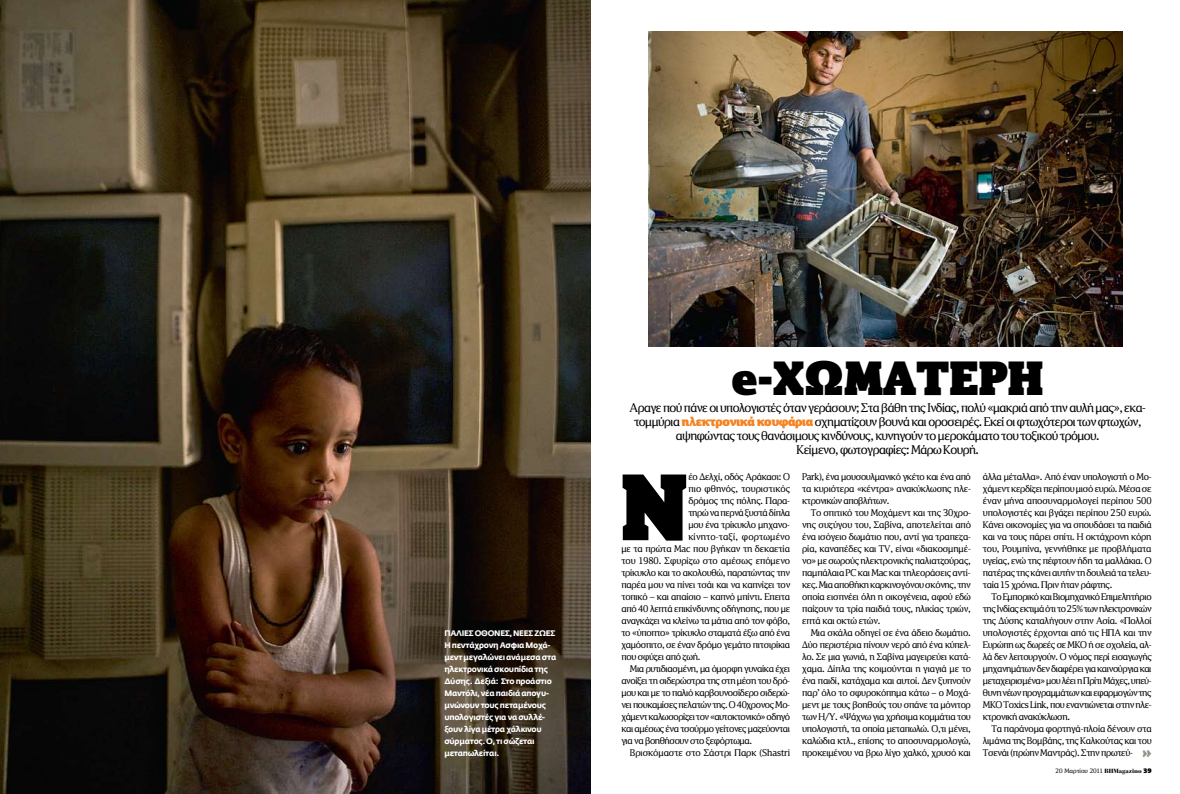
<style>
.page{position:relative;width:1180px;height:794px;background:#fff}
.page>*{position:absolute;margin:0;border:0;box-sizing:border-box;transform-origin:0 0}
.t1{font:900 86.3px "BHMA Two";color:#000}
.t2{font:900 44px "BHMA Two";color:#000}
.t3{font:12px/14px "BHMA Two";letter-spacing:-.04em;color:#000;text-align:center;scale:.96 1}
.t4{font:9.2px/12px "BHMA Two";letter-spacing:-.03em;color:#000;text-align:justify;scale:.96 1}
.t5{font:9.2px "BHMA Two";letter-spacing:-.01em;color:#000;scale:.96 1}
.t6{font:9.2px "BHMA Two";color:#000;scale:.96 1}
.t7{font:9.2px "BHMA Two";letter-spacing:.015em;color:#000;scale:.96 1}
.t8{font:8px/12px "Fedra Sans Greek Bold TF";letter-spacing:-.03em;color:#fff}
.t9{font:6px "BHMA Two";color:#000}
.s1{font-weight:900;color:#f58220}
.s2{font-weight:900;font-size:14px;color:#94948a}
.s3{font-family:"CF Bodoni Greek";font-weight:900}
.s4{font-weight:900}
</style>
<div class="page">
<img style="left:648px;top:31px;width:474px;height:316px">
<img style="left:0;top:0;width:590px;height:794px">
<p class="t8" style="left:444px;top:627px;width:113px">ΠΑΛΙΕΣ ΟΘΟΝΕΣ, ΝΕΕΣ ΖΩΕΣ<br>Η πεντάχρονη Ασφια Μοχά&shy;μεντ μεγαλώνει ανάμεσα στα ηλεκτρονικά σκουπίδια της<br>Δύσης. Δεξιά: Στο προάστιο<br>Μαντόλι, νέα παιδιά απογυ&shy;μνώνουν τους πεταμένους υπολογιστές για να συλλέ&shy;ξουν λίγα μέτρα χάλκινου σύρματος. O, τι σώζεται μεταπωλείται.</p>
<h2 class="t2" style="left:731px;top:348px;width:313px">e-χωματερη</h2>
<h3 class="t3" style="left:634px;top:415px;width:530px">τομμύρια <span class="s1">ηλεκτρονικά κουφάρια</span> σχηματίζουν βουνά και οροσειρές. Εκεί οι φτωχότεροι των φτωχών, αψηφώντας τους θανάσιμους κινδύνους, κυνηγούν το μεροκάματο του τοξικού τρόμου.<br>Κείμενο, φωτογραφίες: Μάρω Κουρή.</h3>
<h1 class="t1" style="left:621px;top:448px;width:68px">Ν</h1>
<p class="t4" style="left:688px;top:471px;width:107px">έο Δελχί, οδός Αράκασι: Ο</p>
<h3 class="t3" style="left:629px;top:401px;width:539px">Αραγε πού πάνε οι υπολογιστές όταν γεράσουν; Στα βάθη της Ινδίας, πολύ «μακριά από την αυλή μας», εκα-</h3>
<p class="t4" style="left:802px;top:471px;width:177px">Park), ένα μουσουλμανικό γκέτο και ένα από τα κυριότερα «κέντρα» ανακύκλωσης ηλε&shy;κτρονικών αποβλήτων.</p>
<p class="t4" style="left:802px;top:507px;width:177px;text-indent:9px">Το σπιτικό του Μοχάμεντ και της 30χρο&shy;νης συζύγου του, Σαβίνα, αποτελείται από ένα ισόγειο δωμάτιο που, αντί για τραπεζα&shy;ρία, καναπέδες και TV, είναι «διακοσμημέ&shy;νο» με σωρούς ηλεκτρονικής παλιατζούρας, παμπάλαια PC και Mac και τηλεοράσεις αντί&shy;κες. Μια αποθήκη καρκινογόνου σκόνης, την οποία εισπνέει όλη η οικογένεια, αφού εδώ παίζουν τα τρία παιδιά τους, ηλικίας τριών, επτά και οκτώ ετών.</p>
<p class="t4" style="left:802px;top:627px;width:177px;text-indent:9px">Μια σκάλα οδηγεί σε ένα άδειο δωμάτιο.<br>Δύο περιστέρια πίνουν νερό από ένα κύπελ&shy;λο. Σε μια γωνιά, η Σαβίνα μαγειρεύει κατά&shy;χαμα. Δίπλα της κοιμούνται η γιαγιά με το ένα παιδί, κατάχαμα και αυτοί. Δεν ξυπνούν παρ’ όλο το σφυροκόπημα κάτω – ο Μοχά&shy;μεντ με τους βοηθούς του σπάνε τα μόνιτορ των Η/Υ. «Ψάχνω για χρήσιμα κομμάτια του υπολογιστή, τα οποία μεταπωλώ. Ο,τι μένει, καλώδια κτλ., επίσης το αποσυναρμολογώ, προκειμένου να βρω λίγο χαλκό, χρυσό και</p>
<p class="t4" style="left:982px;top:471px;width:177px">άλλα μέταλλα». Από έναν υπολογιστή ο Μο&shy;χάμεντ κερδίζει περίπου μισό ευρώ. Μέσα σε έναν μήνα αποσυναρμολογεί περίπου 500 υπολογιστές και βγάζει περίπου 250 ευρώ.<br>Κάνει οικονομίες για να σπουδάσει τα παιδιά και να τους πάρει σπίτι. Η οκτάχρονη κόρη του, Ρουμπίνα, γεννήθηκε με προβλήματα υγείας, ενώ της πέφτουν ήδη τα μαλλάκια. Ο πατέρας της κάνει αυτήν τη δουλειά τα τελευ&shy;ταία 15 χρόνια. Πριν ήταν ράφτης.</p>
<p class="t4" style="left:982px;top:591px;width:177px;text-indent:9px">Το Εμπορικό και Βιομηχανικό Επιμελητήριο της Ινδίας εκτιμά ότι το 25% των ηλεκτρονικών της Δύσης καταλήγουν στην Ασία. «Πολλοί υπολογιστές έρχονται από τις ΗΠΑ και την Ευρώπη ως δωρεές σε ΜΚΟ ή σε σχολεία, αλ&shy;λά δεν λειτουργούν. Ο νόμος περί εισαγωγής μηχανημάτων δεν διαφέρει για καινούργια και μεταχειρισμένα» μου λέει η Πρίτι Μάχες, υπεύ&shy;θυνη νέων προγραμμάτων και εφαρμογών της ΜΚΟ Toxics Link, που εναντιώνεται στην ηλε&shy;κτρονική ανακύκλωση.</p>
<p class="t4" style="left:982px;top:722px;width:177px;text-indent:9px">Τα παράνομα φορτηγά-πλοία δένουν στα λιμάνια της Βομβάης, της Καλκούτας και του Τσενάι (πρώην Μαντράς). Στην πρωτεύ- <span class="s2">»</span></p>
<p class="t6" style="left:688px;top:484px;width:107px">πιο φθηνός, τουριστικός</p>
<p class="t4" style="left:688px;top:495px;width:107px">δρόμος της πόλης. Παρα-</p>
<p class="t4" style="left:688px;top:507px;width:107px">τηρώ να περνά ξυστά δίπλα</p>
<p class="t4" style="left:688px;top:519px;width:107px">μου ένα τρίκυκλο μηχανο-</p>
<p class="t7" style="left:688px;top:532px;width:107px">κίνητο-ταξί, φορτωμένο</p>
<p class="t5" style="left:621px;top:543px;width:177px">με τα πρώτα Μac που βγήκαν τη δεκαετία</p>
<p class="t6" style="left:621px;top:555px;width:177px">του 1980. Σφυρίζω στο αμέσως επόμενο</p>
<p class="t4" style="left:621px;top:567px;width:177px">τρίκυκλο και το ακολουθώ, παρατώντας την</p>
<p class="t4" style="left:621px;top:579px;width:177px">παρέα μου να πίνει τσάι και να καπνίζει τον</p>
<p class="t4" style="left:621px;top:591px;width:177px">τοπικό – και απαίσιο – καπνό μπίντι. Επειτα</p>
<p class="t4" style="left:621px;top:603px;width:177px">από 40 λεπτά επικίνδυνης οδήγησης, που με</p>
<p class="t4" style="left:621px;top:615px;width:177px">αναγκάζει να κλείνω τα μάτια από τον φόβο,</p>
<p class="t4" style="left:621px;top:627px;width:177px">το «ύποπτο» τρίκυκλο σταματά έξω από ένα</p>
<p class="t4" style="left:621px;top:639px;width:177px">χαμόσπιτο, σε έναν δρόμο γεμάτο πιτσιρίκια</p>
<p class="t4" style="left:621px;top:651px;width:84px">που σφύζει από ζωή.</p>
<p class="t4" style="left:630px;top:663px;width:168px">Μια ρυτιδιασμένη, μα όμορφη γυναίκα έχει</p>
<p class="t4" style="left:621px;top:675px;width:177px">ανοίξει τη σιδερώστρα της στη μέση του δρό-</p>
<p class="t4" style="left:621px;top:687px;width:177px">μου και με το παλιό καρβουνοσίδερο σιδερώ-</p>
<p class="t4" style="left:621px;top:699px;width:177px">νει πουκαμίσες πελατών της. Ο 40χρονος Μο-</p>
<p class="t4" style="left:621px;top:711px;width:177px">χάμεντ καλωσορίζει τον «αυτοκτονικό» οδηγό</p>
<p class="t4" style="left:621px;top:723px;width:177px">και αμέσως ένα τσούρμο γείτονες μαζεύονται</p>
<p class="t4" style="left:621px;top:735px;width:138px">για να βοηθήσουν στο ξεφόρτωμα.</p>
<p class="t5" style="left:630px;top:747px;width:168px">Βρισκόμαστε στο Σάστρι Παρκ (Shastri</p>
<p class="t9" style="left:1055px;top:767px;width:97px">20 Μαρτίου 2011 <span class="s3">BHMagazino</span> <span class="s4">39</span></p>
</div>
